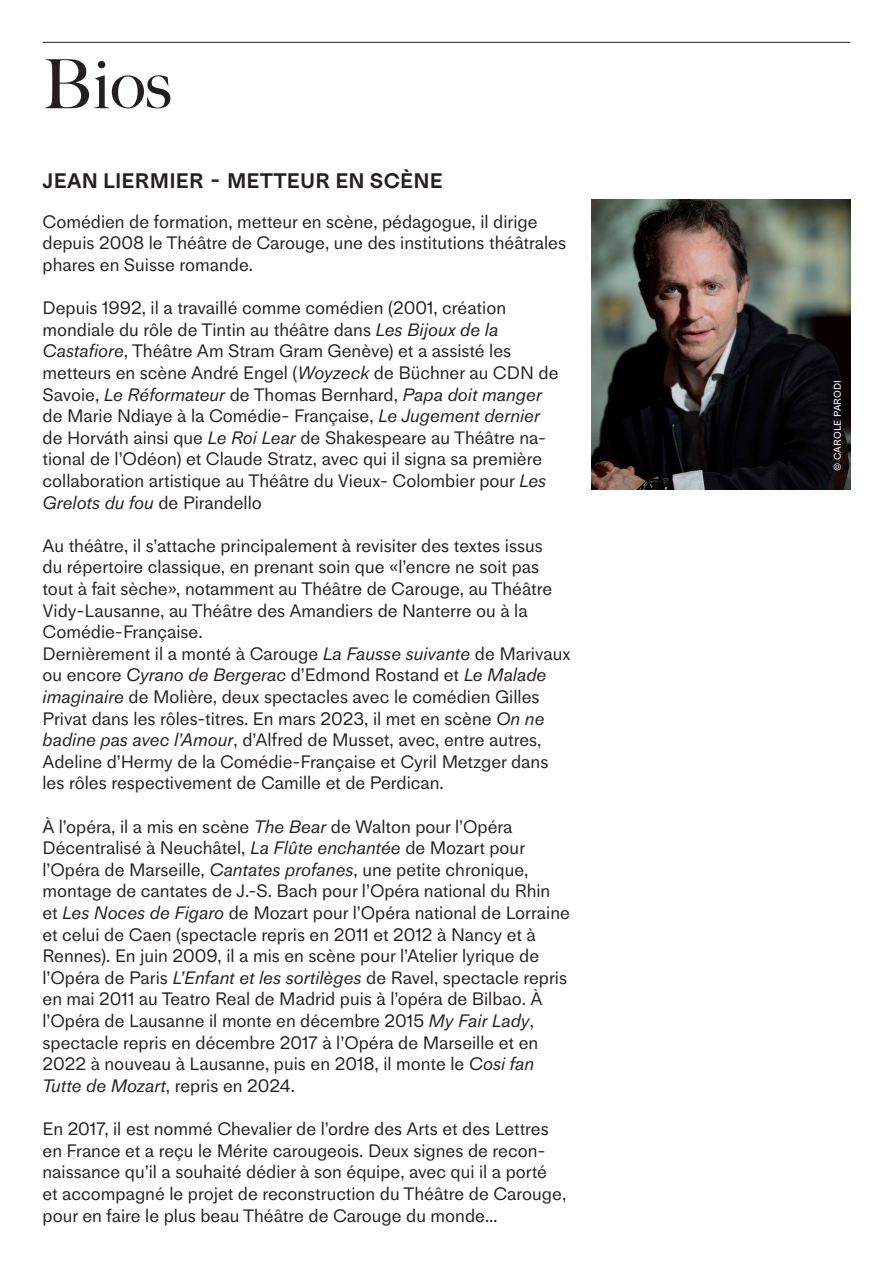
<style>
.page{position:relative;width:893px;height:1263px;background:#fff}
.page>*{position:absolute;margin:0;border:0;box-sizing:border-box;transform-origin:0 0}
.t1{font:500 68.1px "Big Caslon";color:#231f20}
.t2{font:600 21px "Medium LL";letter-spacing:.01em;color:#231f20}
.t3{font:18px/21.6px "Medium LL";color:#231f20}
.t4{font:9.75px "Medium LL";letter-spacing:.01em;color:#fff}
.s1{font-style:italic}
</style>
<div class="page">
<hr style="left:43px;top:42px;width:807px;height:1px;background:#231f20">
<img style="left:591px;top:199px;width:259px;height:290px">
<p class="t1" style="left:43px;top:28px;width:130px">Bios</p>
<p class="t2" style="left:43px;top:165px;width:402px">JEAN LIERMIER - METTEUR EN SCÈNE</p>
<p class="t3" style="left:43px;top:210px;width:525px">Comédien de formation, metteur en scène, pédagogue, il dirige depuis 2008 le Théâtre de Carouge, une des institutions théâtrales phares en Suisse romande.</p>
<p class="t3" style="left:43px;top:297px;width:518px">Depuis 1992, il a travaillé comme comédien (2001, création mondiale du rôle de Tintin au théâtre dans <span class="s1">Les Bijoux de la Castafiore</span>, Théâtre Am Stram Gram Genève) et a assisté les metteurs en scène André Engel (<span class="s1">Woyzeck</span> de Büchner au CDN de Savoie, <span class="s1">Le Réformateur</span> de Thomas Bernhard, <span class="s1">Papa doit manger </span>de Marie Ndiaye à la Comédie- Française, <span class="s1">Le Jugement dernier </span>de Horváth ainsi que <span class="s1">Le Roi Lear</span> de Shakespeare au Théâtre na&shy;tional de l’Odéon) et Claude Stratz, avec qui il signa sa première collaboration artistique au Théâtre du Vieux- Colombier pour <span class="s1">Les Grelots du fou</span> de Pirandello</p>
<p class="t3" style="left:43px;top:534px;width:529px">Au théâtre, il s’attache principalement à revisiter des textes issus<br>du répertoire classique, en prenant soin que «l’encre ne soit pas tout à fait sèche», notamment au Théâtre de Carouge, au Théâtre Vidy-Lausanne, au Théâtre des Amandiers de Nanterre ou à la Comédie-Française.<br>Dernièrement il a monté à Carouge <span class="s1">La Fausse suivante</span> de Marivaux ou encore <span class="s1">Cyrano de Bergerac</span> d’Edmond Rostand et <span class="s1">Le Malade imaginaire</span> de Molière, deux spectacles avec le comédien Gilles Privat dans les rôles-titres. En mars 2023, il met en scène <span class="s1">On ne badine pas avec l’Amour</span>, d’Alfred de Musset, avec, entre autres, Adeline d’Hermy de la Comédie-Française et Cyril Metzger dans les rôles respectivement de Camille et de Perdican.</p>
<p class="t3" style="left:43px;top:815px;width:529px">À l’opéra, il a mis en scène <span class="s1">The Bear</span> de Walton pour l’Opéra Décentralisé à Neuchâtel, <span class="s1">La Flûte enchantée</span> de Mozart pour l’Opéra de Marseille, <span class="s1">Cantates profanes</span>, une petite chronique, montage de cantates de J.-S. Bach pour l’Opéra national du Rhin et <span class="s1">Les Noces de Figaro</span> de Mozart pour l’Opéra national de Lorraine et celui de Caen (spectacle repris en 2011 et 2012 à Nancy et à Rennes). En juin 2009, il a mis en scène pour l’Atelier lyrique de l’Opéra de Paris <span class="s1">L’Enfant et les sortilèges</span> de Ravel, spectacle repris en mai 2011 au Teatro Real de Madrid puis à l’opéra de Bilbao. À l’Opéra de Lausanne il monte en décembre 2015 <span class="s1">My Fair Lady</span>, spectacle repris en décembre 2017 à l’Opéra de Marseille et en 2022 à nouveau à Lausanne, puis en 2018, il monte le <span class="s1">Cosi fan Tutte de Mozart</span>, repris en 2024.</p>
<p class="t3" style="left:43px;top:1118px;width:525px">En 2017, il est nommé Chevalier de l’ordre des Arts et des Lettres en France et a reçu le Mérite carougeois. Deux signes de recon&shy;naissance qu’il a souhaité dédier à son équipe, avec qui il a porté et accompagné le projet de reconstruction du Théâtre de Carouge, pour en faire le plus beau Théâtre de Carouge du monde…</p>
<p class="t4" style="left:831px;top:471px;width:92px;rotate:-90deg">© CAROLE PARODI</p>
</div>
